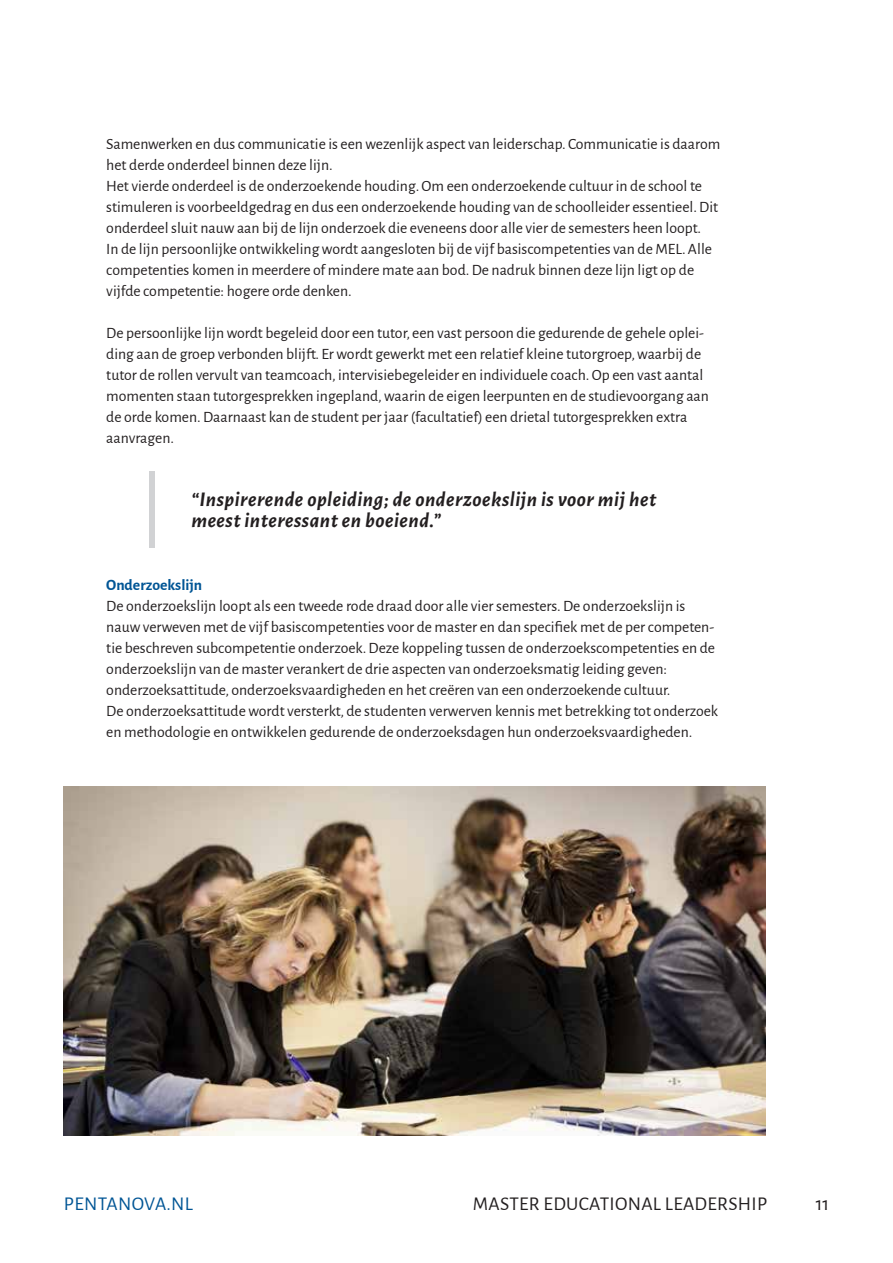
<style>
.page{position:relative;width:893px;height:1263px;background:#fff}
.page>*{position:absolute;margin:0;border:0;box-sizing:border-box;transform-origin:0 0}
.t1{font:italic 700 21px/21px "Alegreya Sans";letter-spacing:.025em;color:#231f20}
.t2{font:19.5px "Alegreya Sans";letter-spacing:.015em;color:#231f20}
.t3{font:19.5px "Alegreya Sans";letter-spacing:.015em;color:#005595}
.t4{font:15.75px/21px "Alegreya Sans";color:#231f20}
.t5{font:700 15.75px "Alegreya Sans";color:#005595}
</style>
<div class="page">
<img style="left:64px;top:787px;width:701px;height:348px">
<div style="left:149px;top:471px;width:6px;height:77px;background:#d1d2d4"></div>
<p class="t4" style="left:106px;top:132px;width:615px">Samenwerken en dus communicatie is een wezenlijk aspect van leiderschap. Communicatie is daarom het derde onderdeel binnen deze lijn.<br>Het vierde onderdeel is de onderzoekende houding. Om een onderzoekende cultuur in de school te stimuleren is voorbeeldgedrag en dus een onderzoekende houding van de schoolleider essentieel. Dit onderdeel sluit nauw aan bij de lijn onderzoek die eveneens door alle vier de semesters heen loopt.<br>In de lijn persoonlijke ontwikkeling wordt aangesloten bij de vijf basiscompetenties van de MEL. Alle competenties komen in meerdere of mindere mate aan bod. De nadruk binnen deze lijn ligt op de vijfde competentie: hogere orde denken.</p>
<p class="t4" style="left:106px;top:321px;width:604px">De persoonlijke lijn wordt begeleid door een tutor, een vast persoon die gedurende de gehele oplei&shy;ding aan de groep verbonden blijft. Er wordt gewerkt met een relatief kleine tutorgroep, waarbij de tutor de rollen vervult van teamcoach, intervisiebegeleider en individuele coach. Op een vast aantal momenten staan tutorgesprekken ingepland, waarin de eigen leerpunten en de studievoorgang aan de orde komen. Daarnaast kan de student per jaar (facultatief) een drietal tutorgesprekken extra aanvragen.</p>
<h1 class="t1" style="left:191px;top:487px;width:466px">“Inspirerende opleiding; de onderzoekslijn is voor mij het meest interessant en boeiend.”</h1>
<p class="t5" style="left:106px;top:573px;width:97px">Onderzoekslijn</p>
<p class="t4" style="left:106px;top:594px;width:613px">De onderzoekslijn loopt als een tweede rode draad door alle vier semesters. De onderzoekslijn is nauw verweven met de vijf basiscompetenties voor de master en dan specifiek met de per competen&shy;tie beschreven subcompetentie onderzoek. Deze koppeling tussen de onderzoekscompetenties en de onderzoekslijn van de master verankert de drie aspecten van onderzoeksmatig leiding geven: onderzoeksattitude, onderzoeksvaardigheden en het creëren van een onderzoekende cultuur.<br>De onderzoeksattitude wordt versterkt, de studenten verwerven kennis met betrekking tot onderzoek en methodologie en ontwikkelen gedurende de onderzoeksdagen hun onderzoeksvaardigheden.</p>
<p class="t3" style="left:64px;top:1190px;width:130px">PENTANOVA.NL</p>
<p class="t2" style="left:473px;top:1190px;width:296px">MASTER EDUCATIONAL LEADERSHIP</p>
<p class="t2" style="left:816px;top:1190px;width:15px">11</p>
</div>
